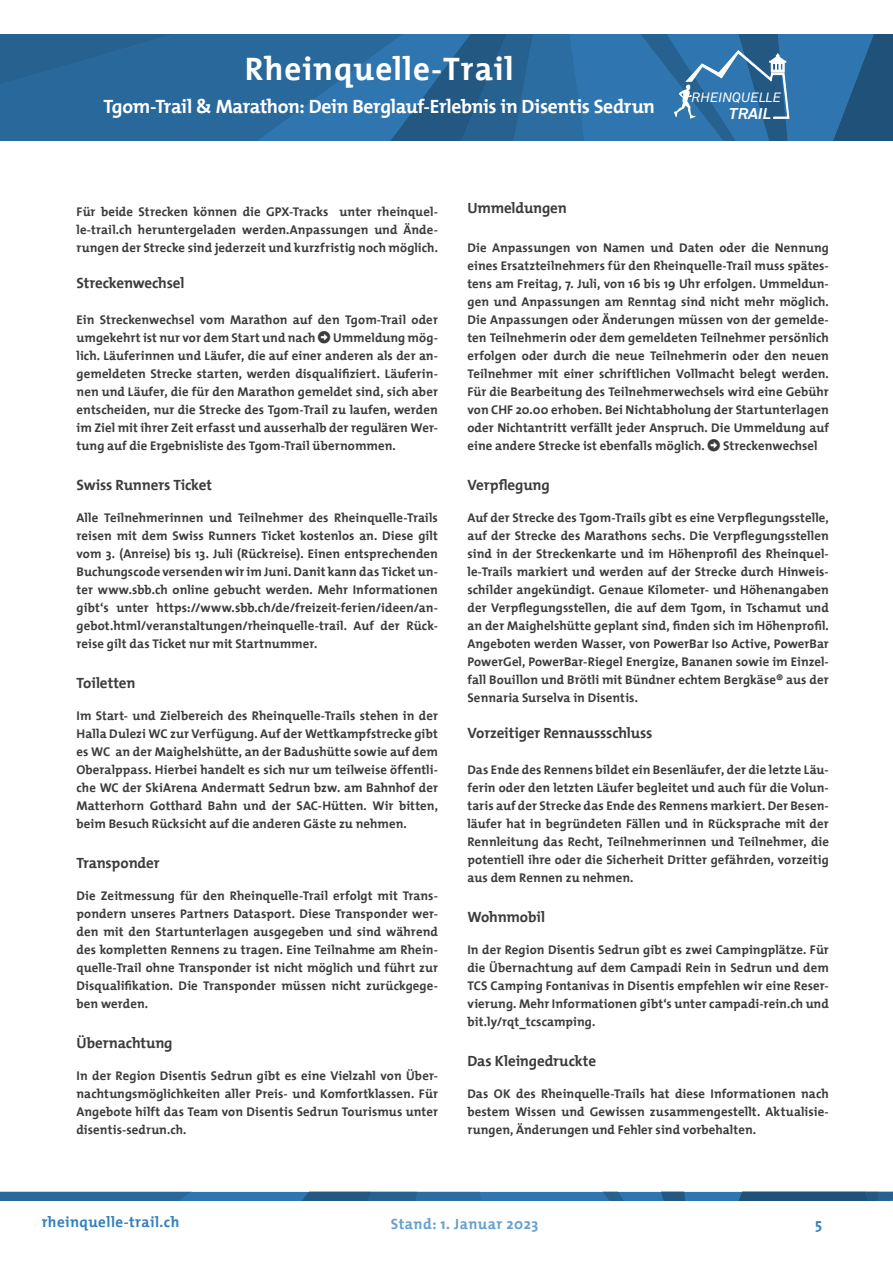
<style>
.page{position:relative;width:893px;height:1263px;background:#fff}
.page>*{position:absolute;margin:0;border:0;box-sizing:border-box;transform-origin:0 0}
.t1{font:700 33px "The Mix";letter-spacing:.03em;color:#fff}
.t2{font:700 19.5px "The Mix";letter-spacing:-.02em;color:#fff}
.t3{font:italic 700 15.6px "Akkurat";color:#fff}
.t4{font:700 15px "The Mix";letter-spacing:-.01em;color:#3c3c3b}
.t5{font:700 15px "The Mix";letter-spacing:.03em;color:#3380be}
.t6{font:700 15px "The Mix";letter-spacing:.03em;color:#66a0ce}
.t7{font:italic 13.5px "Akkurat";color:#fff}
.t8{font:700 12.75px/18px "The Mix";letter-spacing:.01em;color:#3c3c3b;text-align:justify}
</style>
<div class="page">
<svg style="left:0;top:1192px;width:893px;height:8px;background:#29689b"></svg>
<svg style="left:0;top:34px;width:893px;height:106px;background:#2c6b9f"></svg>
<h1 class="t1" style="left:245px;top:41px;width:270px">Rheinquelle-Trail</h1>
<h2 class="t2" style="left:103px;top:90px;width:553px">Tgom-Trail &amp; Marathon: Dein Berglauf-Erlebnis in Disentis Sedrun</h2>
<p class="t7" style="left:692px;top:89px;width:91px">RHEINQUELLE</p>
<p class="t3" style="left:729px;top:103px;width:44px">TRAIL</p>
<p class="t8" style="left:77px;top:202px;width:363px">Für beide Strecken können die GPX-Tracks unter rheinquel&shy;le-trail.ch heruntergeladen werden.Anpassungen und Ände&shy;rungen der Strecke sind jederzeit und kurzfristig noch möglich.</p>
<p class="t4" style="left:77px;top:270px;width:109px">Streckenwechsel</p>
<p class="t8" style="left:77px;top:310px;width:363px">Ein Streckenwechsel vom Marathon auf den Tgom-Trail oder umgekehrt ist nur vor dem Start und nach □●▼●▼ Ummeldung mög&shy;lich. Läuferinnen und Läufer, die auf einer anderen als der an&shy;gemeldeten Strecke starten, werden disqualifiziert. Läuferin&shy;nen und Läufer, die für den Marathon gemeldet sind, sich aber entscheiden, nur die Strecke des Tgom-Trail zu laufen, werden im Ziel mit ihrer Zeit erfasst und ausserhalb der regulären Wer&shy;tung auf die Ergebnisliste des Tgom-Trail übernommen.</p>
<p class="t4" style="left:77px;top:472px;width:137px">Swiss Runners Ticket</p>
<p class="t8" style="left:77px;top:508px;width:363px">Alle Teilnehmerinnen und Teilnehmer des Rheinquelle-Trails reisen mit dem Swiss Runners Ticket kostenlos an. Diese gilt vom 3. (Anreise) bis 13. Juli (Rückreise). Einen entsprechenden Buchungscode versenden wir im Juni. Danit kann das Ticket un&shy;ter www.sbb.ch online gebucht werden. Mehr Informationen gibt‘s unter https://www.sbb.ch/de/freizeit-ferien/ideen/an&shy;gebot.html/veranstaltungen/rheinquelle-trail. Auf der Rück&shy;reise gilt das Ticket nur mit Startnummer.</p>
<p class="t4" style="left:77px;top:670px;width:61px">Toiletten</p>
<p class="t8" style="left:77px;top:706px;width:363px">Im Start- und Zielbereich des Rheinquelle-Trails stehen in der Halla Dulezi WC zur Verfügung. Auf der Wettkampfstrecke gibt es WC an der Maighelshütte, an der Badushütte sowie auf dem Oberalppass. Hierbei handelt es sich nur um teilweise öffentli&shy;che WC der SkiArena Andermatt Sedrun bzw. am Bahnhof der Matterhorn Gotthard Bahn und der SAC-Hütten. Wir bitten, beim Besuch Rücksicht auf die anderen Gäste zu nehmen.</p>
<p class="t4" style="left:77px;top:850px;width:85px">Transponder</p>
<p class="t8" style="left:77px;top:886px;width:363px">Die Zeitmessung für den Rheinquelle-Trail erfolgt mit Trans&shy;pondern unseres Partners Datasport. Diese Transponder wer&shy;den mit den Startunterlagen ausgegeben und sind während des kompletten Rennens zu tragen. Eine Teilnahme am Rhein&shy;quelle-Trail ohne Transponder ist nicht möglich und führt zur Disqualifikation. Die Transponder müssen nicht zurückgege&shy;ben werden.</p>
<p class="t4" style="left:77px;top:1030px;width:98px">Übernachtung</p>
<p class="t8" style="left:77px;top:1066px;width:363px">In der Region Disentis Sedrun gibt es eine Vielzahl von Über&shy;nachtungsmöglichkeiten aller Preis- und Komfortklassen. Für Angebote hilft das Team von Disentis Sedrun Tourismus unter disentis-sedrun.ch.</p>
<p class="t4" style="left:467px;top:196px;width:101px">Ummeldungen</p>
<p class="t8" style="left:467px;top:238px;width:363px">Die Anpassungen von Namen und Daten oder die Nennung eines Ersatzteilnehmers für den Rheinquelle-Trail muss spätes&shy;tens am Freitag, 7. Juli, von 16 bis 19 Uhr erfolgen. Ummeldun&shy;gen und Anpassungen am Renntag sind nicht mehr möglich.<br>Die Anpassungen oder Änderungen müssen von der gemelde&shy;ten Teilnehmerin oder dem gemeldeten Teilnehmer persönlich erfolgen oder durch die neue Teilnehmerin oder den neuen Teilnehmer mit einer schriftlichen Vollmacht belegt werden.<br>Für die Bearbeitung des Teilnehmerwechsels wird eine Gebühr von CHF 20.00 erhoben. Bei Nichtabholung der Startunterlagen oder Nichtantritt verfällt jeder Anspruch. Die Ummeldung auf eine andere Strecke ist ebenfalls möglich. □●▼●▼ Streckenwechsel</p>
<p class="t4" style="left:467px;top:472px;width:84px">Verpflegung</p>
<p class="t8" style="left:467px;top:508px;width:363px">Auf der Strecke des Tgom-Trails gibt es eine Verpflegungsstelle, auf der Strecke des Marathons sechs. Die Verpflegungsstellen sind in der Streckenkarte und im Höhenprofil des Rheinquel&shy;le-Trails markiert und werden auf der Strecke durch Hinweis&shy;schilder angekündigt. Genaue Kilometer- und Höhenangaben der Verpflegungsstellen, die auf dem Tgom, in Tschamut und an der Maighelshütte geplant sind, finden sich im Höhenprofil.<br>Angeboten werden Wasser, von PowerBar Iso Active, PowerBar PowerGel, PowerBar-Riegel Energize, Bananen sowie im Einzel&shy;fall Bouillon und Brötli mit Bündner echtem Bergkäse® aus der Sennaria Surselva in Disentis.</p>
<p class="t4" style="left:467px;top:720px;width:186px">Vorzeitiger Rennaussschluss</p>
<p class="t8" style="left:467px;top:760px;width:363px">Das Ende des Rennens bildet ein Besenläufer, der die letzte Läu&shy;ferin oder den letzten Läufer begleitet und auch für die Volun&shy;taris auf der Strecke das Ende des Rennens markiert. Der Besen&shy;läufer hat in begründeten Fällen und in Rücksprache mit der Rennleitung das Recht, Teilnehmerinnen und Teilnehmer, die potentiell ihre oder die Sicherheit Dritter gefährden, vorzeitig aus dem Rennen zu nehmen.</p>
<p class="t4" style="left:467px;top:904px;width:79px">Wohnmobil</p>
<p class="t8" style="left:467px;top:940px;width:363px">In der Region Disentis Sedrun gibt es zwei Campingplätze. Für die Übernachtung auf dem Campadi Rein in Sedrun und dem TCS Camping Fontanivas in Disentis empfehlen wir eine Reser&shy;vierung. Mehr Informationen gibt‘s unter campadi-rein.ch und bit.ly/rqt_tcscamping.</p>
<p class="t4" style="left:467px;top:1048px;width:130px">Das Kleingedruckte</p>
<p class="t8" style="left:467px;top:1084px;width:363px">Das OK des Rheinquelle-Trails hat diese Informationen nach bestem Wissen und Gewissen zusammengestellt. Aktualisie&shy;rungen, Änderungen und Fehler sind vorbehalten.</p>
<p class="t5" style="left:42px;top:1209px;width:139px">rheinquelle-trail.ch</p>
<p class="t5" style="left:815px;top:1211px;width:8px">5</p>
<p class="t6" style="left:391px;top:1211px;width:149px">Stand: 1. Januar 2023</p>
</div>
